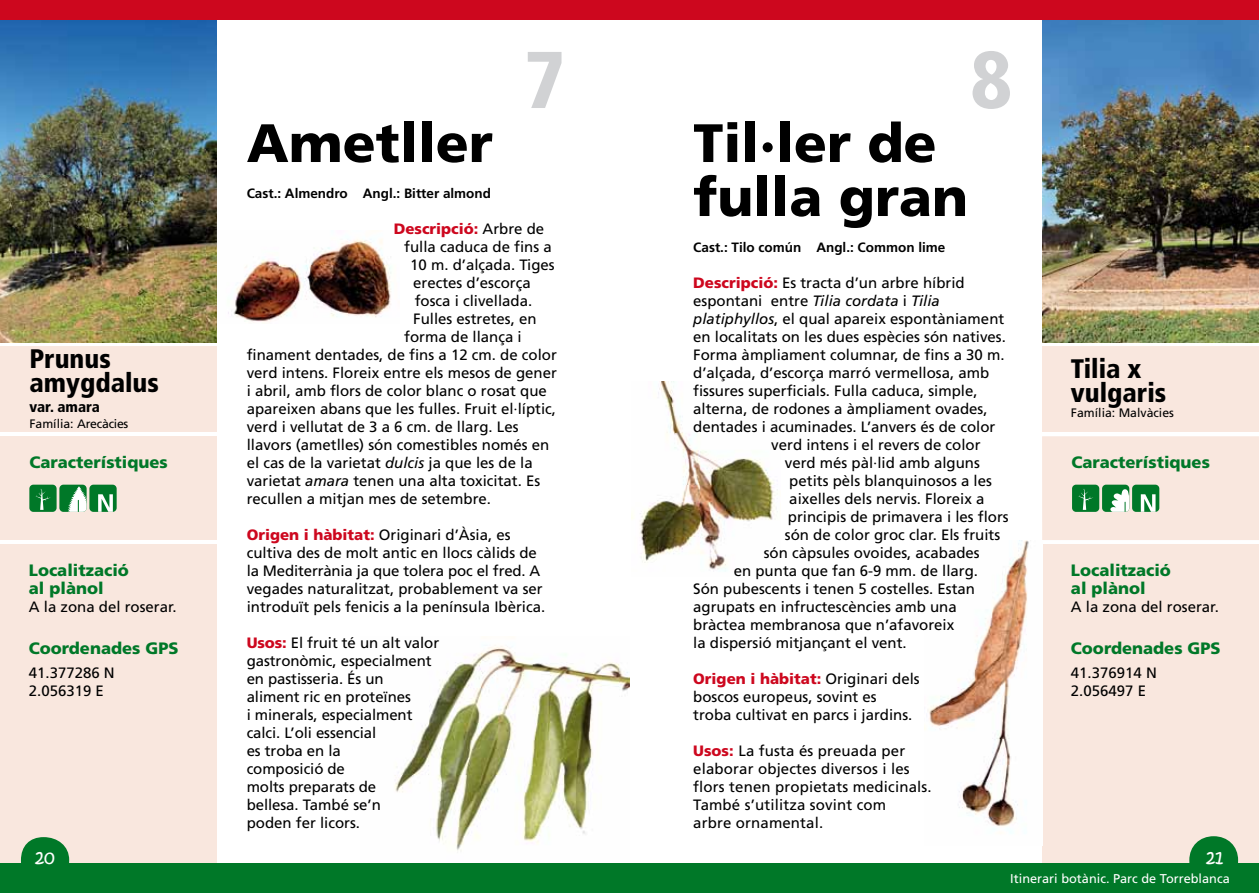
<style>
.page{position:relative;width:1259px;height:893px;background:#fff}
.page>*{position:absolute;margin:0;border:0;box-sizing:border-box;transform-origin:0 0}
.t1{font:900 condensed 80.4px "Frutiger";color:#d1d2d4}
.t2{font:900 54px/54px "Frutiger";color:#000}
.t3{font:900 condensed 26.85px/24px "Frutiger";color:#000}
.t4{font:18px "Kristen ITC";color:#fff}
.t5{font:900 16.5px/18px "Frutiger";color:#007828}
.t6{font:15px/18px "Frutiger";color:#000}
.t7{font:italic 15px "Frutiger";color:#000}
.t8{font:900 15px "Frutiger";color:#cd071e}
.t9{font:900 condensed 15px "Frutiger";color:#000}
.t10{font:700 13.5px "Frutiger";color:#000}
.t11{font:12.75px "Frutiger";color:#fff}
.t12{font:12.3px "Frutiger";color:#000}
.t13{font:12.3px "Frutiger";letter-spacing:-.02em;color:#000}
.s1{font-weight:400;color:#000}
.s2{font-style:italic}
.s3{font-weight:900;color:#cd071e}
.s4{font-style:normal}
</style>
<div class="page">
<div style="left:1042px;top:544px;width:217px;height:349px;background:#f9e7de"></div>
<div style="left:1042px;top:436px;width:217px;height:104px;background:#f9e7de"></div>
<div style="left:1042px;top:346px;width:217px;height:86px;background:#f9e7de"></div>
<div style="left:0;top:436px;width:217px;height:104px;background:#f9e7de"></div>
<div style="left:0;top:544px;width:217px;height:349px;background:#f9e7de"></div>
<div style="left:0;top:346px;width:217px;height:86px;background:#f9e7de"></div>
<img style="left:924px;top:540px;width:105px;height:293px">
<img style="left:228px;top:239px;width:163px;height:83px">
<img style="left:360px;top:645px;width:269px;height:219px">
<img style="left:631px;top:381px;width:147px;height:191px">
<img style="left:1042px;top:20px;width:217px;height:322px">
<img style="left:0;top:20px;width:217px;height:322px">
<div style="left:0;top:0;width:1259px;height:20px;background:#cd071e"></div>
<div style="left:21px;top:837px;width:48px;height:49px;background:#007828;border-radius:23px"></div>
<div style="left:1189px;top:836px;width:49px;height:50px;background:#007828;border-radius:50%"></div>
<div style="left:0;top:864px;width:1259px;height:29px;background:#007828"></div>
<div style="left:29px;top:485px;width:28px;height:27px;background:#007828;border-radius:4px"></div>
<svg style="left:35px;top:489px;width:16px;height:21px"></svg>
<div style="left:59px;top:485px;width:28px;height:27px;background:#007828;border-radius:4px"></div>
<svg style="left:68px;top:486px;width:19px;height:26px"></svg>
<div style="left:89px;top:485px;width:28px;height:27px;background:#007828;border-radius:4px"></div>
<svg style="left:98px;top:494px;width:15px;height:18px"></svg>
<div style="left:1072px;top:485px;width:27px;height:27px;background:#007828;border-radius:4px"></div>
<svg style="left:1078px;top:489px;width:15px;height:21px"></svg>
<div style="left:1132px;top:485px;width:27px;height:27px;background:#007828;border-radius:4px"></div>
<svg style="left:1140px;top:494px;width:15px;height:18px"></svg>
<div style="left:1102px;top:485px;width:27px;height:27px;background:#007828;border-radius:4px"></div>
<svg style="left:1109px;top:489px;width:20px;height:23px"></svg>
<h1 class="t1" style="left:524px;top:32px;width:43px">7</h1>
<h1 class="t1" style="left:970px;top:32px;width:43px">8</h1>
<h2 class="t2" style="left:247px;top:115px;width:248px">Ametller</h2>
<p class="t10" style="left:247px;top:185px;width:246px">Cast.: Almendro Angl.: Bitter almond</p>
<p class="t8" style="left:394px;top:220px;width:152px">Descripció: <span class="s1">Arbre de</span></p>
<p class="t6" style="left:404px;top:238px;width:149px">fulla caduca de fins a</p>
<p class="t6" style="left:410px;top:256px;width:146px">10 m. d’alçada. Tiges</p>
<p class="t6" style="left:413px;top:274px;width:119px">erectes d’escorça</p>
<p class="t6" style="left:415px;top:292px;width:119px">fosca i clivellada.</p>
<p class="t6" style="left:413px;top:310px;width:125px">Fulles estretes, en</p>
<p class="t6" style="left:404px;top:328px;width:119px">forma de llança i</p>
<p class="t6" style="left:247px;top:346px;width:312px">finament dentades, de fins a 12 cm. de color</p>
<p class="t6" style="left:247px;top:364px;width:312px">verd intens. Floreix entre els mesos de gener</p>
<p class="t6" style="left:247px;top:382px;width:302px">i abril, amb flors de color blanc o rosat que</p>
<p class="t6" style="left:247px;top:400px;width:311px">apareixen abans que les fulles. Fruit el·líptic,</p>
<p class="t6" style="left:247px;top:418px;width:273px">verd i vellutat de 3 a 6 cm. de llarg. Les</p>
<p class="t6" style="left:247px;top:436px;width:304px">llavors (ametlles) són comestibles només en</p>
<p class="t6" style="left:247px;top:454px;width:287px">el cas de la varietat <span class="s2">dulcis</span> ja que les de la</p>
<p class="t6" style="left:247px;top:472px;width:295px">varietat <span class="s2">amara</span> tenen una alta toxicitat. Es</p>
<p class="t6" style="left:247px;top:490px;width:246px">recullen a mitjan mes de setembre.</p>
<p class="t6" style="left:247px;top:526px;width:300px"><span class="s3">Origen i hàbitat:</span> Originari d’Àsia, es cultiva des de molt antic en llocs càlids de la Mediterrània ja que tolera poc el fred. A vegades naturalitzat, probablement va ser introduït pels fenicis a la península Ibèrica.</p>
<p class="t6" style="left:247px;top:634px;width:194px"><span class="s3">Usos:</span> El fruit té un alt valor gastronòmic, especialment en pastisseria. És un aliment ric en proteïnes<br>i minerals, especialment calci. L’oli essencial<br>es troba en la<br>composició de<br>molts preparats de<br>bellesa. També se’n<br>poden fer licors.</p>
<h2 class="t2" style="left:693px;top:115px;width:276px">Til·ler de fulla gran</h2>
<p class="t10" style="left:693px;top:239px;width:254px">Cast.: Tilo común Angl.: Common lime</p>
<p class="t6" style="left:693px;top:274px;width:273px"><span class="s3">Descripció:</span> Es tracta d’un arbre híbrid</p>
<p class="t7" style="left:693px;top:292px;width:248px"><span class="s4">espontani entre</span> Tilia cordata <span class="s4">i</span> Tilia</p>
<p class="t6" style="left:693px;top:310px;width:312px"><span class="s2">platiphyllos</span>, el qual apareix espontàniament</p>
<p class="t6" style="left:693px;top:328px;width:314px">en localitats on les dues espècies són natives.</p>
<p class="t6" style="left:693px;top:346px;width:313px">Forma àmpliament columnar, de fins a 30 m.</p>
<p class="t6" style="left:693px;top:364px;width:297px">d’alçada, d’escorça marró vermellosa, amb</p>
<p class="t6" style="left:693px;top:382px;width:286px">fissures superficials. Fulla caduca, simple,</p>
<p class="t6" style="left:693px;top:400px;width:296px">alterna, de rodones a àmpliament ovades,</p>
<p class="t6" style="left:693px;top:418px;width:304px">dentades i acuminades. L’anvers és de color</p>
<p class="t6" style="left:771px;top:436px;width:211px">verd intens i el revers de color</p>
<p class="t6" style="left:785px;top:454px;width:197px">verd més pàl·lid amb alguns</p>
<p class="t6" style="left:789px;top:472px;width:204px">petits pèls blanquinosos a les</p>
<p class="t6" style="left:789px;top:490px;width:197px">aixelles dels nervis. Floreix a</p>
<p class="t6" style="left:788px;top:508px;width:222px">principis de primavera i les flors</p>
<p class="t6" style="left:785px;top:526px;width:217px">són de color groc clar. Els fruits</p>
<p class="t6" style="left:764px;top:544px;width:217px">són càpsules ovoides, acabades</p>
<p class="t6" style="left:734px;top:562px;width:246px">en punta que fan 6-9 mm. de llarg.</p>
<p class="t6" style="left:693px;top:580px;width:283px">Són pubescents i tenen 5 costelles. Estan</p>
<p class="t6" style="left:693px;top:598px;width:265px">agrupats en infructescències amb una</p>
<p class="t6" style="left:693px;top:616px;width:262px">bràctea membranosa que n’afavoreix</p>
<p class="t6" style="left:693px;top:634px;width:215px">la dispersió mitjançant el vent.</p>
<p class="t6" style="left:693px;top:670px;width:228px"><span class="s3">Origen i hàbitat:</span> Originari dels boscos europeus, sovint es<br>troba cultivat en parcs i jardins.</p>
<p class="t6" style="left:693px;top:742px;width:240px"><span class="s3">Usos:</span> La fusta és preuada per elaborar objectes diversos i les flors tenen propietats medicinals.<br>També s’utilitza sovint com<br>arbre ornamental.</p>
<h3 class="t3" style="left:29px;top:347px;width:131px">Prunus amygdalus</h3>
<p class="t9" style="left:29px;top:398px;width:72px">var. amara</p>
<p class="t13" style="left:29px;top:416px;width:101px">Família: Arecàcies</p>
<h3 class="t3" style="left:1071px;top:356px;width:97px">Tilia x vulgaris</h3>
<p class="t12" style="left:1071px;top:406px;width:105px">Família: Malvàcies</p>
<p class="t5" style="left:29px;top:453px;width:140px">Característiques</p>
<p class="t5" style="left:1071px;top:453px;width:140px">Característiques</p>
<p class="t5" style="left:29px;top:561px;width:101px">Localització al plànol</p>
<p class="t6" style="left:29px;top:598px;width:149px">A la zona del roserar.</p>
<p class="t5" style="left:29px;top:639px;width:151px">Coordenades GPS</p>
<p class="t6" style="left:29px;top:664px;width:87px">41.377286 N<br>2.056319 E</p>
<p class="t5" style="left:1071px;top:561px;width:101px">Localització al plànol</p>
<p class="t6" style="left:1071px;top:598px;width:149px">A la zona del roserar.</p>
<p class="t5" style="left:1071px;top:639px;width:151px">Coordenades GPS</p>
<p class="t6" style="left:1071px;top:664px;width:87px">41.376914 N<br>2.056497 E</p>
<p class="t4" style="left:35px;top:845px;width:21px">20</p>
<p class="t4" style="left:1206px;top:845px;width:19px">21</p>
<p class="t11" style="left:1010px;top:871px;width:221px">Itinerari botànic. Parc de Torreblanca</p>
</div>
